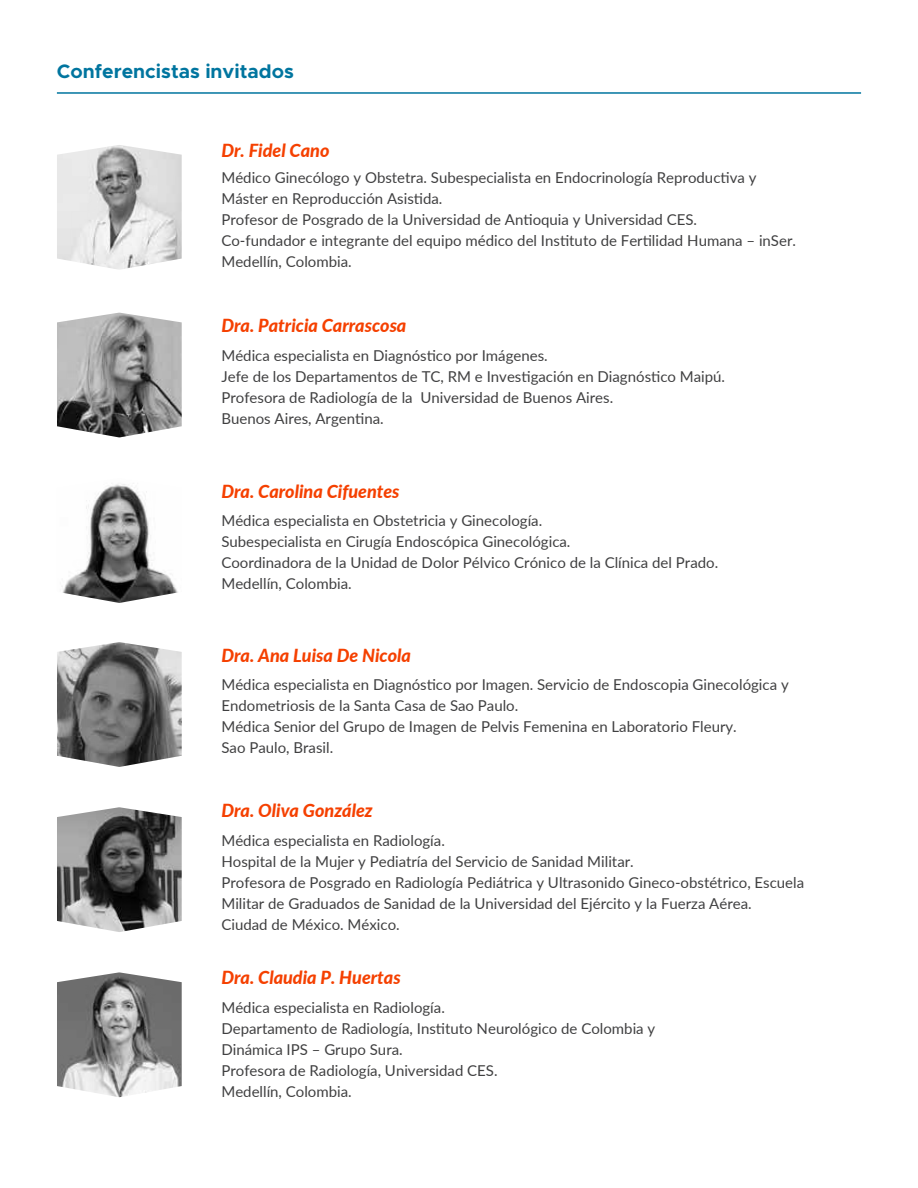
<style>
.page{position:relative;width:918px;height:1188px;background:#fff}
.page>*{position:absolute;margin:0;border:0;box-sizing:border-box;transform-origin:0 0}
.t1{font:700 19.5px "Metropolis";color:#00759f}
.t2{font:italic 800 18px "Lato";color:#f54000}
.t3{font:15px/21px "Lato";color:#404041}
</style>
<div class="page">
<hr style="left:57px;top:92px;width:804px;height:2px;background:#00759f">
<svg style="left:57px;top:145px;width:125px;height:953px"></svg>
<h1 class="t1" style="left:57px;top:59px;width:238px">Conferencistas invitados</h1>
<p class="t2" style="left:221px;top:137px;width:110px">Dr. Fidel Cano</p>
<p class="t3" style="left:221px;top:166px;width:576px">Médico Ginecólogo y Obstetra. Subespecialista en Endocrinología Reproductiva y Máster en Reproducción Asistida.<br>Profesor de Posgrado de la Universidad de Antioquia y Universidad CES.<br>Co-fundador e integrante del equipo médico del Instituto de Fertilidad Humana – inSer.<br>Medellín, Colombia.</p>
<p class="t2" style="left:221px;top:312px;width:187px">Dra. Patricia Carrascosa</p>
<p class="t3" style="left:221px;top:344px;width:505px">Médica especialista en Diagnóstico por Imágenes.<br>Jefe de los Departamentos de TC, RM e Investigación en Diagnóstico Maipú.<br>Profesora de Radiología de la Universidad de Buenos Aires.<br>Buenos Aires, Argentina.</p>
<p class="t2" style="left:221px;top:478px;width:180px">Dra. Carolina Cifuentes</p>
<p class="t3" style="left:221px;top:510px;width:498px">Médica especialista en Obstetricia y Ginecología.<br>Subespecialista en Cirugía Endoscópica Ginecológica.<br>Coordinadora de la Unidad de Dolor Pélvico Crónico de la Clínica del Prado.<br>Medellín, Colombia.</p>
<p class="t2" style="left:221px;top:642px;width:191px">Dra. Ana Luisa De Nicola</p>
<p class="t3" style="left:221px;top:674px;width:569px">Médica especialista en Diagnóstico por Imagen. Servicio de Endoscopia Ginecológica y Endometriosis de la Santa Casa de Sao Paulo.<br>Médica Senior del Grupo de Imagen de Pelvis Femenina en Laboratorio Fleury.<br>Sao Paulo, Brasil.</p>
<p class="t2" style="left:221px;top:798px;width:153px">Dra. Oliva González</p>
<p class="t3" style="left:221px;top:829px;width:584px">Médica especialista en Radiología.<br>Hospital de la Mujer y Pediatría del Servicio de Sanidad Militar.<br>Profesora de Posgrado en Radiología Pediátrica y Ultrasonido Gineco-obstétrico, Escuela Militar de Graduados de Sanidad de la Universidad del Ejército y la Fuerza Aérea.<br>Ciudad de México. México.</p>
<p class="t2" style="left:221px;top:964px;width:181px">Dra. Claudia P. Huertas</p>
<p class="t3" style="left:221px;top:996px;width:435px">Médica especialista en Radiología.<br>Departamento de Radiología, Instituto Neurológico de Colombia y Dinámica IPS – Grupo Sura.<br>Profesora de Radiología, Universidad CES.<br>Medellín, Colombia.</p>
</div>
